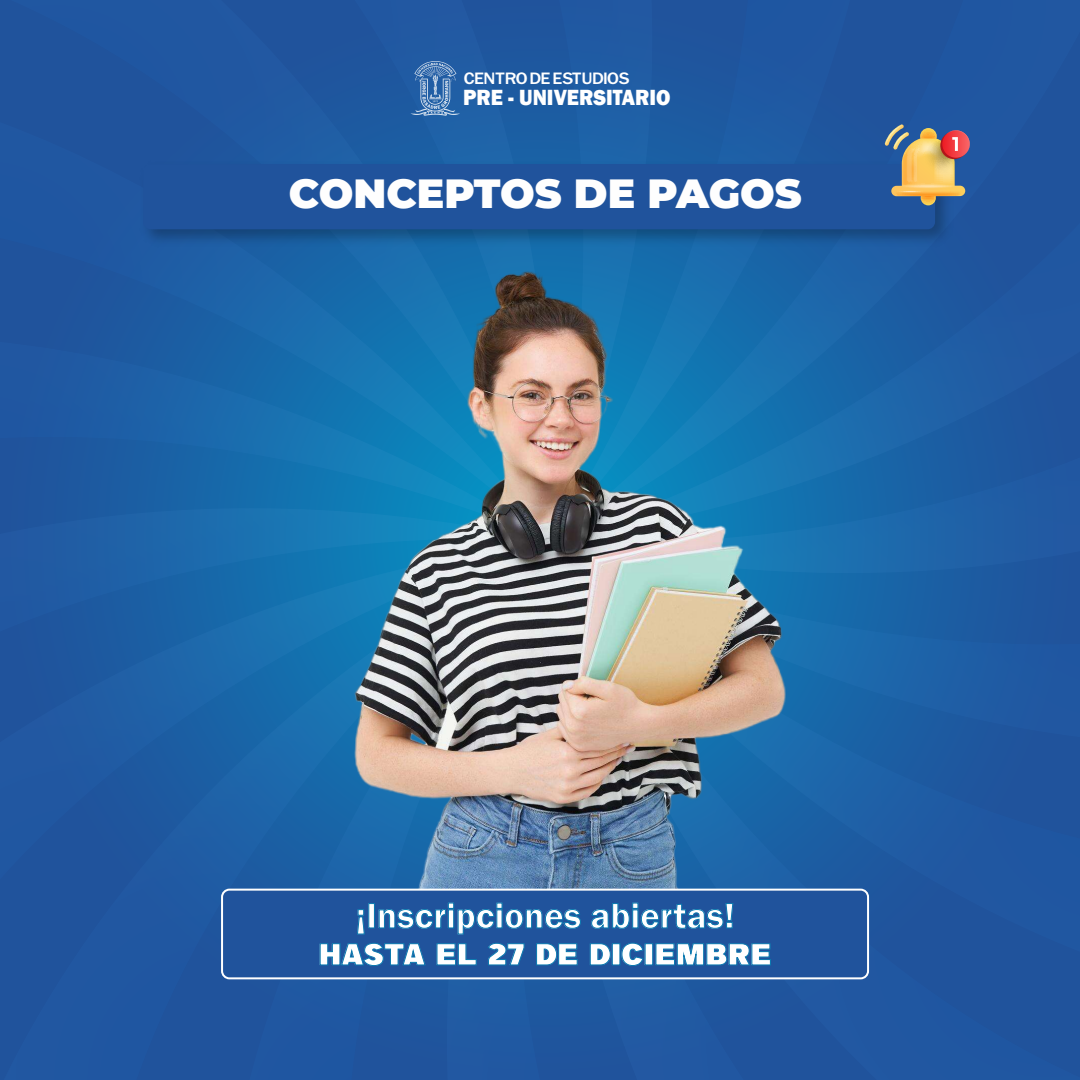
<style>
.page{position:relative;width:1080px;height:1080px;background:#fff}
.page>*{position:absolute;margin:0;border:0;box-sizing:border-box;transform-origin:0 0}
.t1{font:900 40.8px "Montserrat";color:#fefefe}
.t2{font:600 36.6px "Franklin Gothic";color:#fff}
.t3{font:28.2px "a Big Deal";color:#fff}
.t4{font:800 22.6px "Franklin Gothic";color:#fff;scale:.92 1}
.t5{font:500 14.6px "OPTI Franklin Gothic";color:#fff;scale:1.09 1}
</style>
<div class="page">
<div style="left:0;top:0;width:550px;height:54px;background:#2056a1"></div>
<svg style="left:0;top:54px;width:550px;height:247px;background:#1f579f"></svg>
<div style="left:0;top:301px;width:36px;height:184px;background:#2056a1"></div>
<div style="left:0;top:541px;width:68px;height:539px;background:#20539c"></div>
<div style="left:68px;top:889px;width:212px;height:191px;background:#2056a1"></div>
<div style="left:280px;top:979px;width:245px;height:101px;background:#1f57a1"></div>
<div style="left:550px;top:1014px;width:530px;height:66px;background:#2056a1"></div>
<div style="left:550px;top:758px;width:530px;height:256px;background:#20549d"></div>
<div style="left:1042px;top:609px;width:38px;height:149px;background:#2056a1"></div>
<div style="left:860px;top:0;width:220px;height:541px;background:#20549d"></div>
<div style="left:550px;top:0;width:310px;height:156px;background:#1f58a1"></div>
<img style="left:36px;top:218px;width:1006px;height:671px">
<svg style="left:410px;top:61px;width:50px;height:55px;background:#497bb5"></svg>
<img style="left:135px;top:156px;width:823px;height:96px">
<div style="left:143px;top:164px;width:792px;height:65px;background:#20539c;border-radius:7px"></div>
<svg style="left:885px;top:124px;width:85px;height:81px;background:#9b8b7a"></svg>
<div style="left:222px;top:890px;width:646px;height:88px;background:#20539c;border-radius:7px"></div>
<div style="left:221px;top:889px;width:648px;height:90px;border:2px solid #fff;border-radius:7px"></div>
<svg style="left:357px;top:909px;width:8px;height:26px"></svg>
<div style="left:369px;top:903px;width:6px;height:25px;border:1px solid #0a79af"></div>
<svg style="left:379px;top:903px;width:202px;height:32px"></svg>
<svg style="left:591px;top:903px;width:142px;height:26px"></svg>
<svg style="left:320px;top:943px;width:106px;height:23px"></svg>
<svg style="left:436px;top:943px;width:41px;height:22px"></svg>
<svg style="left:488px;top:943px;width:37px;height:23px"></svg>
<svg style="left:536px;top:943px;width:42px;height:22px"></svg>
<svg style="left:590px;top:943px;width:21px;height:22px"></svg>
<div style="left:612px;top:943px;width:8px;height:22px;border:1px solid #0a79af"></div>
<svg style="left:621px;top:943px;width:22px;height:23px"></svg>
<div style="left:645px;top:943px;width:8px;height:22px;border:1px solid #0a79af"></div>
<svg style="left:655px;top:943px;width:116px;height:22px"></svg>
<p class="t5" style="left:464px;top:67px;width:153px">CENTRO DE ESTUDIOS</p>
<p class="t4" style="left:463px;top:83px;width:227px">PRE - UNIVERSITARIO</p>
<p class="t1" style="left:289px;top:163px;width:514px">CONCEPTOS DE PAGOS</p>
<p class="t2" style="left:355px;top:893px;width:381px">¡Inscripciones abiertas!</p>
<p class="t3" style="left:319px;top:942px;width:455px">HASTA EL 27 DE DICIEMBRE</p>
</div>
